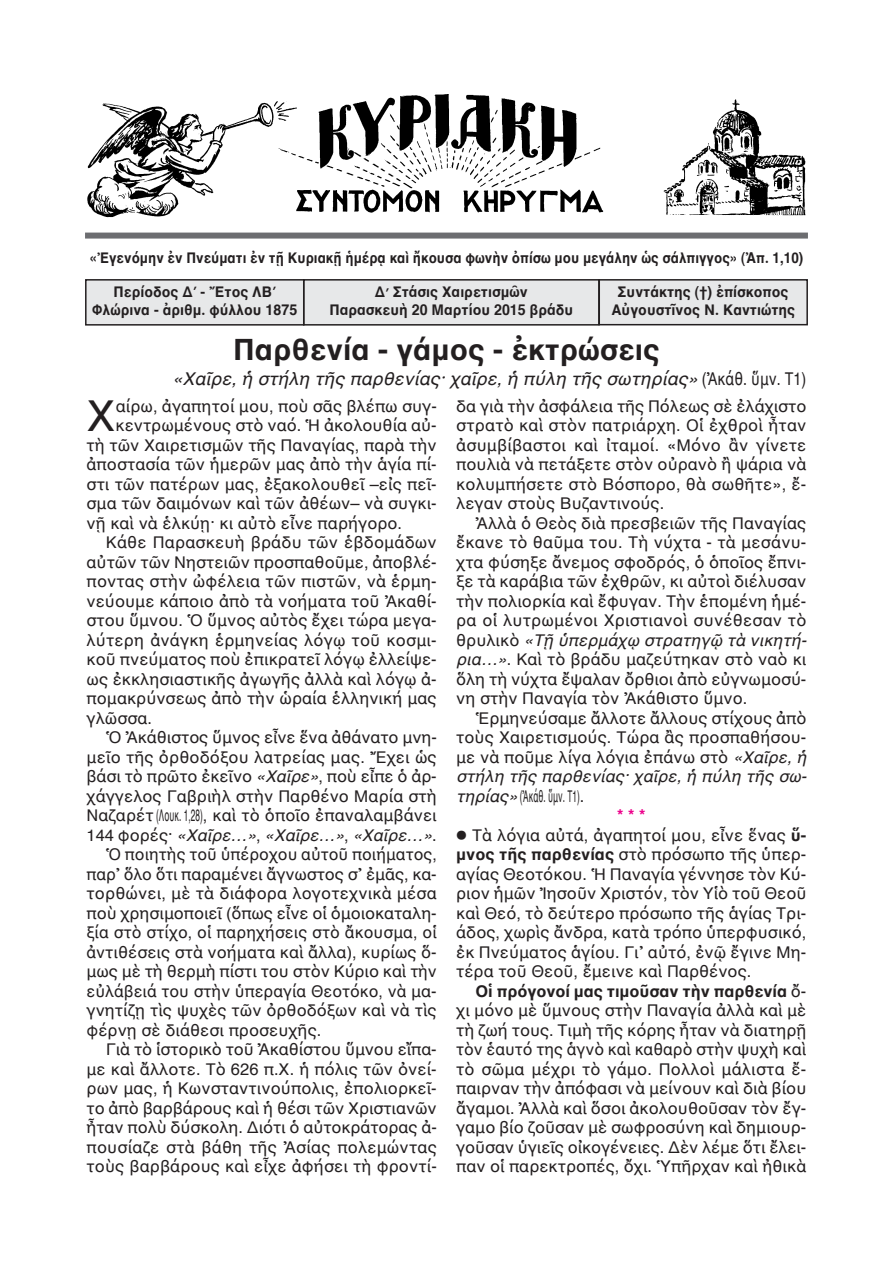
<style>
.page{position:relative;width:893px;height:1263px;background:#fff}
.page>*{position:absolute;margin:0;border:0;box-sizing:border-box;transform-origin:0 0}
.t1{font:43.5px "AL Helvetica";color:#231f20}
.t2{font:700 30px "AL Helvetica";color:#231f20}
.t3{font:italic 18px "AL Helvetica";color:#231f20}
.t4{font:16.5px/19.5px "AL Helvetica";color:#231f20;text-align:justify}
.t5{font:italic 16.5px "AL Helvetica";color:#231f20}
.t6{font:700 16.5px "AL Helvetica";letter-spacing:-.005em;color:#231f20}
.t7{font:16.5px "AL Helvetica";color:#231f20;scale:.5 1}
.t8{font:700 16.5px "AL Helvetica";color:#ed028c}
.t9{font:700 15px/18px "AL Helvetica";color:#231f20;text-align:center;scale:.95 1}
.t10{font:700 15px "AL Helvetica";color:#231f20;scale:.9 1}
.t11{font:700 15px/18px "Helvetica";color:#231f20;text-align:center;scale:.95 1}
.s1{font-style:normal}
.s2{font-style:italic}
.s3{font-weight:700}
.s4{font-weight:400}
</style>
<div class="page">
<div style="left:304px;top:280px;width:295px;height:45px;background:#e7e8e9"></div>
<div style="left:303px;top:279px;width:297px;height:47px;border:2px solid #231f20"></div>
<div style="left:87px;top:281px;width:216px;height:43px;background:#e7e8e9"></div>
<div style="left:85px;top:279px;width:219px;height:47px;border:2px solid #231f20"></div>
<div style="left:600px;top:281px;width:206px;height:43px;background:#e7e8e9"></div>
<div style="left:598px;top:279px;width:210px;height:46px;border:2px solid #231f20"></div>
<div style="left:85px;top:233px;width:723px;height:6px;background:#6c6d70"></div>
<img style="left:87px;top:94px;width:719px;height:124px">
<p class="t10" style="left:90px;top:249px;width:794px">«Ἐγενόμην ἐν Πνεύματι ἐν τῇ Κυριακῇ ἡμέρᾳ καὶ ἤκουσα φωνὴν ὀπίσω μου μεγάλην ὡς σάλπιγγος» (Ἀπ. 1,10)</p>
<p class="t9" style="left:92px;top:283px;width:217px">Περίοδος Δ΄ - Ἔτος ΛΒ΄<br>Φλώρινα - ἀριθμ. φύλλου 1875</p>
<p class="t9" style="left:611px;top:283px;width:195px">Συντάκτης (†) ἐπίσκοπος<br>Αὐγουστῖνος Ν. Καντιώτης</p>
<h2 class="t2" style="left:233px;top:332px;width:428px">Παρθενία - γάμος - ἐκτρώσεις</h2>
<p class="t3" style="left:173px;top:368px;width:635px">«Χαῖρε, ἡ στήλη τῆς παρθενίας· χαῖρε, ἡ πύλη τῆς σωτηρίας» <span class="s1">(Ἀκάθ. ὕμν. Τ1)</span></p>
<p class="t11" style="left:329px;top:284px;width:258px">Δ΄ Στάσις Χαιρετισμῶν<br>Παρασκευὴ 20 Μαρτίου 2015 βράδυ</p>
<h1 class="t1" style="left:87px;top:390px;width:31px">Χ</h1>
<p class="t4" style="left:116px;top:396px;width:323px">αίρω, ἀγαπητοί μου, ποὺ σᾶς βλέπω συγ-</p>
<p class="t4" style="left:116px;top:415px;width:323px">κεντρωμένους στὸ ναό. Ἡ ἀκολουθία αὐ-</p>
<p class="t4" style="left:87px;top:435px;width:352px">τὴ τῶν Χαιρετισμῶν τῆς Παναγίας, παρὰ τὴν</p>
<p class="t4" style="left:87px;top:454px;width:352px">ἀποστασία τῶν ἡμερῶν μας ἀπὸ τὴν ἁγία πί-</p>
<p class="t4" style="left:87px;top:474px;width:352px">στι τῶν πατέρων μας, ἐξακολουθεῖ –εἰς πεῖ-</p>
<p class="t4" style="left:87px;top:493px;width:352px">σμα τῶν δαιμόνων καὶ τῶν ἀθέων– νὰ συγκι-</p>
<p class="t4" style="left:87px;top:513px;width:317px">νῇ καὶ νὰ ἑλκύῃ· κι αὐτὸ εἶνε παρήγορο.</p>
<p class="t4" style="left:106px;top:532px;width:332px">Κάθε Παρασκευὴ βράδυ τῶν ἑβδομάδων</p>
<p class="t4" style="left:87px;top:552px;width:352px">αὐτῶν τῶν Νηστειῶν προσπαθοῦμε, ἀποβλέ-</p>
<p class="t4" style="left:87px;top:571px;width:352px">ποντας στὴν ὠφέλεια τῶν πιστῶν, νὰ ἑρμη-</p>
<p class="t4" style="left:87px;top:591px;width:352px">νεύουμε κάποιο ἀπὸ τὰ νοήματα τοῦ Ἀκαθί-</p>
<p class="t4" style="left:87px;top:610px;width:352px">στου ὕμνου. Ὁ ὕμνος αὐτὸς ἔχει τώρα μεγα-</p>
<p class="t4" style="left:87px;top:630px;width:352px">λύτερη ἀνάγκη ἑρμηνείας λόγῳ τοῦ κοσμι-</p>
<p class="t4" style="left:87px;top:649px;width:352px">κοῦ πνεύματος ποὺ ἐπικρατεῖ λόγῳ ἐλλείψε-</p>
<p class="t4" style="left:87px;top:669px;width:352px">ως ἐκκλησιαστικῆς ἀγωγῆς ἀλλὰ καὶ λόγῳ ἀ-</p>
<p class="t4" style="left:87px;top:688px;width:352px">πομακρύνσεως ἀπὸ τὴν ὡραία ἑλληνική μας</p>
<p class="t4" style="left:87px;top:708px;width:67px">γλῶσσα.</p>
<p class="t4" style="left:106px;top:727px;width:332px">Ὁ Ἀκάθιστος ὕμνος εἶνε ἕνα ἀθάνατο μνη-</p>
<p class="t4" style="left:87px;top:747px;width:352px">μεῖο τῆς ὀρθοδόξου λατρείας μας. Ἔχει ὡς</p>
<p class="t4" style="left:87px;top:766px;width:352px">βάσι τὸ πρῶτο ἐκεῖνο <span class="s2">«Χαῖρε»</span>, ποὺ εἶπε ὁ ἀρ-</p>
<p class="t4" style="left:87px;top:786px;width:352px">χάγγελος Γαβριὴλ στὴν Παρθένο Μαρία στὴ</p>
<p class="t4" style="left:87px;top:805px;width:352px">Ναζαρέτ (Λουκ. 1,28), καὶ τὸ ὁποῖο ἐπαναλαμβάνει</p>
<p class="t5" style="left:87px;top:825px;width:352px"><span class="s1">144 φορές·</span> «Χαῖρε…»<span class="s1">,</span> «Χαῖρε…»<span class="s1">,</span> «Χαῖρε…»<span class="s1">.</span></p>
<p class="t4" style="left:106px;top:844px;width:332px">Ὁ ποιητὴς τοῦ ὑπέροχου αὐτοῦ ποιήματος,</p>
<p class="t4" style="left:87px;top:864px;width:352px">παρ᾽ ὅλο ὅτι παραμένει ἄγνωστος σ᾽ ἐμᾶς, κα-</p>
<p class="t4" style="left:87px;top:883px;width:352px">τορθώνει, μὲ τὰ διάφορα λογοτεχνικὰ μέσα</p>
<p class="t4" style="left:87px;top:903px;width:352px">ποὺ χρησιμοποιεῖ (ὅπως εἶνε οἱ ὁμοιοκαταλη-</p>
<p class="t4" style="left:87px;top:922px;width:352px">ξία στὸ στίχο, οἱ παρηχήσεις στὸ ἄκουσμα, οἱ</p>
<p class="t4" style="left:87px;top:942px;width:352px">ἀντιθέσεις στὰ νοήματα καὶ ἄλλα), κυρίως ὅ-</p>
<p class="t4" style="left:87px;top:961px;width:352px">μως μὲ τὴ θερμὴ πίστι του στὸν Κύριο καὶ τὴν</p>
<p class="t4" style="left:87px;top:981px;width:352px">εὐλάβειά του στὴν ὑπεραγία Θεοτόκο, νὰ μα-</p>
<p class="t4" style="left:87px;top:1000px;width:352px">γνητίζῃ τὶς ψυχὲς τῶν ὀρθοδόξων καὶ νὰ τὶς</p>
<p class="t4" style="left:87px;top:1020px;width:236px">φέρνῃ σὲ διάθεσι προσευχῆς.</p>
<p class="t4" style="left:106px;top:1039px;width:332px">Γιὰ τὸ ἱστορικὸ τοῦ Ἀκαθίστου ὕμνου εἴπα-</p>
<p class="t4" style="left:87px;top:1059px;width:352px">με καὶ ἄλλοτε. Τὸ 626 π.Χ. ἡ πόλις τῶν ὀνεί-</p>
<p class="t4" style="left:87px;top:1078px;width:352px">ρων μας, ἡ Κωνσταντινούπολις, ἐπολιορκεῖ-</p>
<p class="t4" style="left:87px;top:1098px;width:352px">το ἀπὸ βαρβάρους καὶ ἡ θέσι τῶν Χριστιανῶν</p>
<p class="t4" style="left:87px;top:1117px;width:352px">ἦταν πολὺ δύσκολη. Διότι ὁ αὐτοκράτορας ἀ-</p>
<p class="t4" style="left:87px;top:1137px;width:352px">πουσίαζε στὰ βάθη τῆς Ἀσίας πολεμώντας</p>
<p class="t4" style="left:87px;top:1156px;width:352px">τοὺς βαρβάρους καὶ εἶχε ἀφήσει τὴ φροντί-</p>
<p class="t4" style="left:456px;top:396px;width:352px">δα γιὰ τὴν ἀσφάλεια τῆς Πόλεως σὲ ἐλάχιστο στρατὸ καὶ στὸν πατριάρχη. Οἱ ἐχθροὶ ἦταν ἀσυμβίβαστοι καὶ ἰταμοί. «Μόνο ἂν γίνετε πουλιὰ νὰ πετάξετε στὸν οὐρανὸ ἢ ψάρια νὰ κολυμπήσετε στὸ Βόσπορο, θὰ σωθῆτε», ἔ&shy;λεγαν στοὺς Βυζαντινούς.</p>
<p class="t4" style="left:456px;top:513px;width:352px;text-indent:19px">Ἀλλὰ ὁ Θεὸς διὰ πρεσβειῶν τῆς Παναγίας ἔκανε τὸ θαῦμα του. Τὴ νύχτα - τὰ μεσάνυ&shy;χτα φύσηξε ἄνεμος σφοδρός, ὁ ὁποῖος ἔπνι&shy;ξε τὰ καράβια τῶν ἐχθρῶν, κι αὐτοὶ διέλυσαν τὴν πολιορκία καὶ ἔφυγαν. Τὴν ἑπομένη ἡμέ&shy;ρα οἱ λυτρωμένοι Χριστιανοὶ συνέθεσαν τὸ θρυλικὸ <span class="s2">«Τῇ ὑπερμάχῳ στρατηγῷ τὰ νικητή&shy;ρια…»</span>. Καὶ τὸ βράδυ μαζεύτηκαν στὸ ναὸ κι ὅλη τὴ νύχτα ἔψαλαν ὄρθιοι ἀπὸ εὐγνωμοσύ&shy;νη στὴν Παναγία τὸν Ἀκάθιστο ὕμνο.</p>
<p class="t4" style="left:476px;top:708px;width:332px">Ἑρμηνεύσαμε ἄλλοτε ἄλλους στίχους ἀπὸ</p>
<p class="t4" style="left:456px;top:727px;width:352px">τοὺς Χαιρετισμούς. Τώρα ἂς προσπαθήσου-</p>
<p class="t4" style="left:456px;top:747px;width:352px">με νὰ ποῦμε λίγα λόγια ἐπάνω στὸ <span class="s2">«Χαῖρε, ἡ</span></p>
<p class="t5" style="left:456px;top:767px;width:352px">στήλη τῆς παρθενίας· χαῖρε, ἡ πύλη τῆς σω-</p>
<p class="t7" style="left:456px;top:786px;width:258px"><span class="s2">τηρίας»</span>(Ἀκάθ. ὕμν. Τ1).</p>
<p class="t8" style="left:617px;top:805px;width:30px">***</p>
<p class="t4" style="left:456px;top:825px;width:352px">⃝ Τὰ λόγια αὐτά, ἀγαπητοί μου, εἶνε ἕνας <span class="s3">ὕ-</span></p>
<p class="t4" style="left:456px;top:844px;width:352px"><span class="s3">μνος τῆς παρθενίας</span> στὸ πρόσωπο τῆς ὑπερ-</p>
<p class="t4" style="left:456px;top:864px;width:352px">αγίας Θεοτόκου. Ἡ Παναγία γέννησε τὸν Κύ-</p>
<p class="t4" style="left:456px;top:883px;width:352px">ριον ἡμῶν Ἰησοῦν Χριστόν, τὸν Υἱὸ τοῦ Θεοῦ</p>
<p class="t4" style="left:456px;top:903px;width:352px">καὶ Θεό, τὸ δεύτερο πρόσωπο τῆς ἁγίας Τρι-</p>
<p class="t4" style="left:456px;top:922px;width:352px">άδος, χωρὶς ἄνδρα, κατὰ τρόπο ὑπερφυσικό,</p>
<p class="t4" style="left:456px;top:942px;width:352px">ἐκ Πνεύματος ἁγίου. Γι᾽ αὐτό, ἐνῷ ἔγινε Μη-</p>
<p class="t4" style="left:456px;top:961px;width:297px">τέρα τοῦ Θεοῦ, ἔμεινε καὶ Παρθένος.</p>
<p class="t6" style="left:475px;top:981px;width:332px">Οἱ πρόγονοί μας τιμοῦσαν τὴν παρθενία <span class="s4">ὄ-</span></p>
<p class="t4" style="left:456px;top:1000px;width:352px">χι μόνο μὲ ὕμνους στὴν Παναγία ἀλλὰ καὶ μὲ</p>
<p class="t4" style="left:456px;top:1020px;width:352px">τὴ ζωή τους. Τιμὴ τῆς κόρης ἦταν νὰ διατηρῇ</p>
<p class="t4" style="left:456px;top:1039px;width:352px">τὸν ἑαυτό της ἁγνὸ καὶ καθαρὸ στὴν ψυχὴ καὶ</p>
<p class="t4" style="left:456px;top:1059px;width:352px">τὸ σῶμα μέχρι τὸ γάμο. Πολλοὶ μάλιστα ἔ-</p>
<p class="t4" style="left:456px;top:1078px;width:352px">παιρναν τὴν ἀπόφασι νὰ μείνουν καὶ διὰ βίου</p>
<p class="t4" style="left:456px;top:1098px;width:352px">ἄγαμοι. Ἀλλὰ καὶ ὅσοι ἀκολουθοῦσαν τὸν ἔγ-</p>
<p class="t4" style="left:456px;top:1117px;width:352px">γαμο βίο ζοῦσαν μὲ σωφροσύνη καὶ δημιουρ-</p>
<p class="t4" style="left:456px;top:1137px;width:352px">γοῦσαν ὑγιεῖς οἰκογένειες. Δὲν λέμε ὅτι ἔλει-</p>
<p class="t4" style="left:456px;top:1156px;width:352px">παν οἱ παρεκτροπές, ὄχι. Ὑπῆρχαν καὶ ἠθικὰ</p>
</div>
